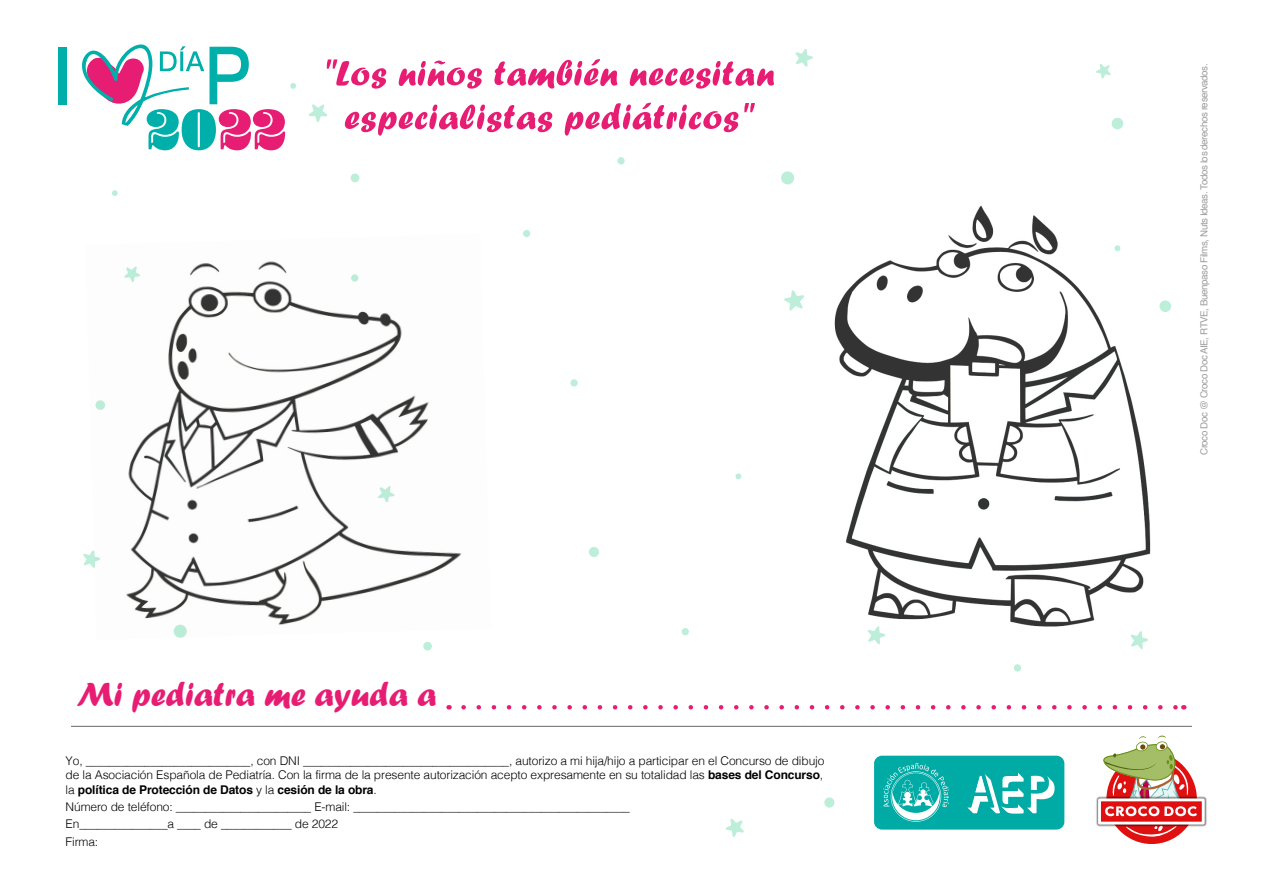
<style>
.page{position:relative;width:1263px;height:893px;background:#fff}
.page>*{position:absolute;margin:0;border:0;box-sizing:border-box;transform-origin:0 0}
.t1{font:34.5px "Forte";color:#e71d73}
.t2{font:300 12px/14.4px "Helvetica";letter-spacing:-.01em;color:#000;text-align:justify}
.t3{font:9.75px "Helvetica";letter-spacing:-.04em;color:#9d9d9c}
.s1{font-weight:700}
</style>
<div class="page">
<div style="left:1112px;top:118px;width:11px;height:11px;background:#bdeed9;border-radius:50%"></div>
<div style="left:824px;top:797px;width:10px;height:11px;background:#bdeed9;border-radius:50%"></div>
<div style="left:351px;top:174px;width:8px;height:8px;background:#bdeed9;border-radius:50%"></div>
<div style="left:781px;top:171px;width:13px;height:13px;background:#bdeed9;border-radius:50%"></div>
<div style="left:423px;top:642px;width:9px;height:8px;background:#bdeed9;border-radius:50%"></div>
<svg style="left:735px;top:473px;width:6px;height:6px"></svg>
<div style="left:1014px;top:664px;width:7px;height:7px;background:#bdeed9;border-radius:50%"></div>
<div style="left:570px;top:379px;width:8px;height:7px;background:#bdeed9;border-radius:50%"></div>
<svg style="left:112px;top:190px;width:6px;height:6px"></svg>
<svg style="left:309px;top:104px;width:18px;height:18px"></svg>
<div style="left:523px;top:230px;width:7px;height:7px;background:#bdeed9;border-radius:50%"></div>
<div style="left:617px;top:157px;width:8px;height:7px;background:#bdeed9;border-radius:50%"></div>
<div style="left:682px;top:628px;width:7px;height:7px;background:#bdeed9;border-radius:50%"></div>
<div style="left:589px;top:547px;width:10px;height:10px;background:#bdeed9;border-radius:50%"></div>
<svg style="left:784px;top:290px;width:20px;height:21px"></svg>
<svg style="left:725px;top:818px;width:19px;height:19px"></svg>
<svg style="left:1131px;top:637px;width:17px;height:12px"></svg>
<svg style="left:795px;top:49px;width:18px;height:18px"></svg>
<svg style="left:868px;top:637px;width:14px;height:8px"></svg>
<svg style="left:1096px;top:64px;width:15px;height:15px"></svg>
<img style="left:85px;top:261px;width:377px;height:377px">
<img style="left:834px;top:205px;width:337px;height:432px">
<img style="left:1096px;top:797px;width:111px;height:29px">
<svg style="left:1098px;top:735px;width:107px;height:109px"></svg>
<hr style="left:71px;top:726px;width:1121px;height:1px;background:#797979">
<svg style="left:464px;top:705px;width:712px;height:4px"></svg>
<div style="left:874px;top:756px;width:190px;height:74px;background:#00aaa5;border-radius:8px"></div>
<svg style="left:883px;top:763px;width:66px;height:59px"></svg>
<svg style="left:967px;top:773px;width:87px;height:41px"></svg>
<div style="left:58px;top:47px;width:9px;height:57px;background:#00afaa"></div>
<svg style="left:82px;top:44px;width:214px;height:106px"></svg>
<svg style="left:327px;top:59px;width:59px;height:30px"></svg>
<svg style="left:399px;top:61px;width:83px;height:28px"></svg>
<svg style="left:494px;top:59px;width:123px;height:30px"></svg>
<svg style="left:630px;top:61px;width:144px;height:28px"></svg>
<svg style="left:345px;top:105px;width:207px;height:31px"></svg>
<svg style="left:565px;top:103px;width:173px;height:33px"></svg>
<svg style="left:744px;top:103px;width:11px;height:9px"></svg>
<h1 class="t1" style="left:76px;top:674px;width:361px">Mi pediatra me ayuda a</h1>
<p class="t2" style="left:66px;top:752px;width:760px">Yo, ____________________________, con DNI ___________________________________, autorizo a mi hija/hijo a participar en el Concurso de dibujo de la Asociación Española de Pediatría. Con la firma de la presente autorización acepto expresamente en su totalidad las <span class="s1">bases del Concurso</span>, la <span class="s1">política de Protección de Datos</span> y la <span class="s1">cesión de la obra</span>.</p>
<p class="t2" style="left:66px;top:797px;width:566px;line-height:17.4px;text-align:left">Número de teléfono: _______________________ E-mail: _______________________________________________<br>En_______________a ____ de ____________ de 2022<br>Firma:</p>
<p class="t3" style="left:1196px;top:455px;width:393px;rotate:-90deg">Croco Doc @ Croco Doc AIE, RTVE, Buenpaso Films, Nuts Ideas. Todos los derechos reservados.</p>
</div>
